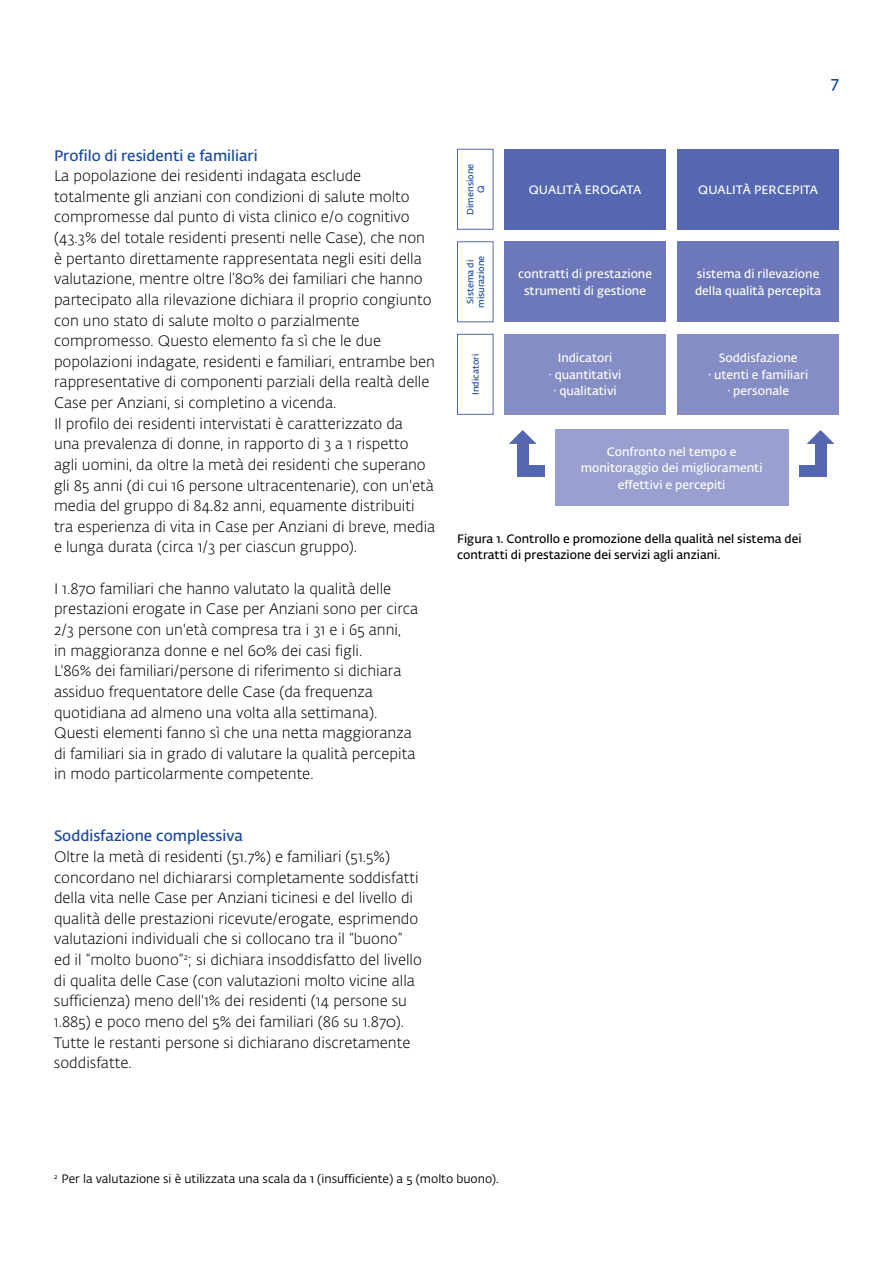
<style>
.page{position:relative;width:893px;height:1263px;background:#fff}
.page>*{position:absolute;margin:0;border:0;box-sizing:border-box;transform-origin:0 0}
.t1{font:600 16.5px "SUPSI Fedra Sans";color:#17479e}
.t2{font:300 15px/20.7px "SUPSI Fedra Sans";color:#000}
.t3{font:600 15px "SUPSI Fedra Sans";color:#17479e}
.t4{font:600 12px/16.5px "SUPSI Fedra Sans";color:#fff;text-align:center}
.t5{font:600 12px/16.5px "SUPSI Fedra Sans";color:#000}
.t6{font:12px "SUPSI Fedra Sans";color:#000}
.t7{font:600 9px/10.5px "SUPSI Fedra Sans";color:#17479e;text-align:center}
</style>
<div class="page">
<div style="left:504px;top:149px;width:162px;height:81px;background:#5467b0"></div>
<div style="left:677px;top:149px;width:162px;height:81px;background:#5467b0"></div>
<div style="left:457px;top:149px;width:36px;height:81px;border:1px solid #5467b0"></div>
<div style="left:457px;top:241px;width:36px;height:81px;border:1px solid #5467b0"></div>
<div style="left:504px;top:241px;width:162px;height:81px;background:#6c78b9"></div>
<div style="left:677px;top:241px;width:162px;height:81px;background:#6c78b9"></div>
<div style="left:457px;top:334px;width:36px;height:81px;border:1px solid #5467b0"></div>
<div style="left:504px;top:334px;width:162px;height:81px;background:#858dc5"></div>
<div style="left:677px;top:334px;width:162px;height:81px;background:#858dc5"></div>
<div style="left:555px;top:429px;width:233px;height:77px;background:#999fcf"></div>
<svg style="left:509px;top:430px;width:28px;height:14px"></svg>
<div style="left:517px;top:442px;width:12px;height:35px;background:#5467b0"></div>
<div style="left:517px;top:465px;width:27px;height:12px;background:#5467b0"></div>
<svg style="left:807px;top:430px;width:27px;height:14px"></svg>
<div style="left:815px;top:442px;width:11px;height:35px;background:#5467b0"></div>
<div style="left:799px;top:465px;width:27px;height:12px;background:#5467b0"></div>
<p class="t1" style="left:831px;top:72px;width:10px">7</p>
<p class="t3" style="left:54px;top:146px;width:205px">Profilo di residenti e familiari</p>
<p class="t2" style="left:54px;top:166px;width:383px">La popolazione dei residenti indagata esclude totalmente gli anziani con condizioni di salute molto compromesse dal punto di vista clinico e/o cognitivo (43.3% del totale residenti presenti nelle Case), che non è pertanto direttamente rappresentata negli esiti della valutazione, mentre oltre l’80% dei familiari che hanno partecipato alla rilevazione dichiara il proprio congiunto con uno stato di salute molto o parzialmente compromesso. Questo elemento fa sì che le due popolazioni indagate, residenti e familiari, entrambe ben rappresentative di componenti parziali della realtà delle Case per Anziani, si completino a vicenda.<br>Il profilo dei residenti intervistati è caratterizzato da<br>una prevalenza di donne, in rapporto di 3 a 1 rispetto agli uomini, da oltre la metà dei residenti che superano gli 85 anni (di cui 16 persone ultracentenarie), con un'età media del gruppo di 84.82 anni, equamente distribuiti tra esperienza di vita in Case per Anziani di breve, media e lunga durata (circa 1/3 per ciascun gruppo).</p>
<p class="t2" style="left:54px;top:578px;width:366px">I 1.870 familiari che hanno valutato la qualità delle prestazioni erogate in Case per Anziani sono per circa 2/3 persone con un'età compresa tra i 31 e i 65 anni,<br>in maggioranza donne e nel 60% dei casi figli.<br>L'86% dei familiari/persone di riferimento si dichiara assiduo frequentatore delle Case (da frequenza quotidiana ad almeno una volta alla settimana).<br>Questi elementi fanno sì che una netta maggioranza di familiari sia in grado di valutare la qualità percepita in modo particolarmente competente.</p>
<p class="t3" style="left:54px;top:827px;width:190px">Soddisfazione complessiva</p>
<p class="t2" style="left:54px;top:846px;width:369px">Oltre la metà di residenti (51.7%) e familiari (51.5%) concordano nel dichiararsi completamente soddisfatti della vita nelle Case per Anziani ticinesi e del livello di qualità delle prestazioni ricevute/erogate, esprimendo valutazioni individuali che si collocano tra il “buono” ed il “molto buono”<sup>2</sup>; si dichiara insoddisfatto del livello di qualita delle Case (con valutazioni molto vicine alla sufficienza) meno dell'1% dei residenti (14 persone su 1.885) e poco meno del 5% dei familiari (86 su 1.870).<br>Tutte le restanti persone si dichiarano discretamente soddisfatte.</p>
<p class="t7" style="left:465px;top:215px;width:52px;rotate:-90deg">Dimensione<br>Q</p>
<p class="t7" style="left:465px;top:308px;width:54px;rotate:-90deg">Sistema di misurazione</p>
<p class="t4" style="left:529px;top:182px;width:113px">Qualità erogata</p>
<p class="t4" style="left:698px;top:182px;width:120px">Qualità perc epita</p>
<p class="t4" style="left:518px;top:266px;width:136px">contratti di prestazione strumenti di gestione</p>
<p class="t4" style="left:695px;top:266px;width:128px;text-align:left">sistema di rilevazione della qualità percepita</p>
<p class="t7" style="left:471px;top:395px;width:43px;rotate:-90deg">Indicatori</p>
<p class="t4" style="left:549px;top:350px;width:74px">Indicatori<br>· quantitativi · qualitativi</p>
<p class="t4" style="left:708px;top:350px;width:102px">Soddisfazione<br>· utenti e familiari · personale</p>
<p class="t4" style="left:581px;top:444px;width:183px">Confronto nel tempo e monitoraggio dei miglioramenti effettivi e percepiti</p>
<p class="t5" style="left:457px;top:530px;width:346px">Figura 1. Controllo e promozione della qualità nel sistema dei contratti di prestazione dei servizi agli anziani.</p>
<p class="t6" style="left:54px;top:1171px;width:446px"><sup>2</sup> Per la valutazione si è utilizzata una scala da 1 (insufficiente) a 5 (molto buono).</p>
</div>
